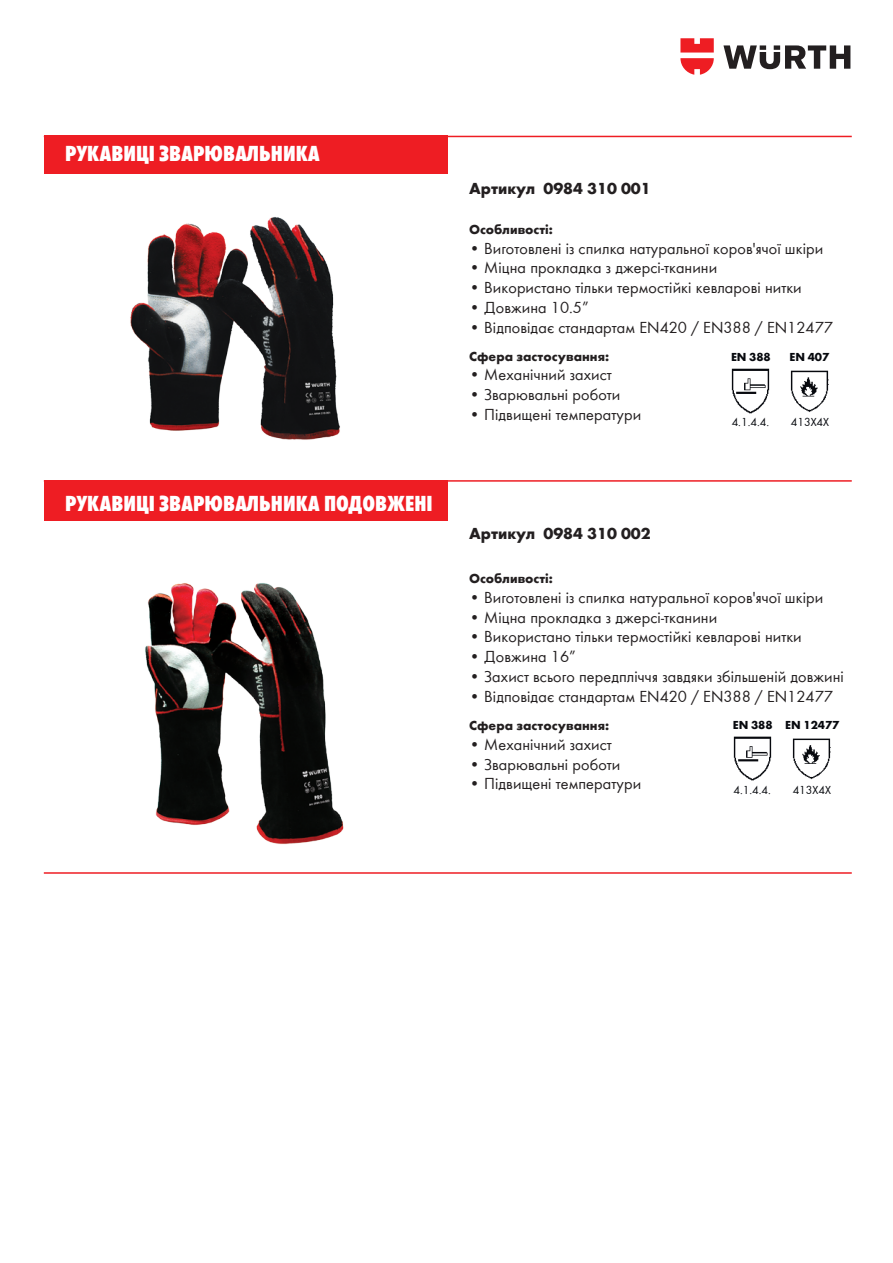
<style>
.page{position:relative;width:893px;height:1263px;background:#fff}
.page>*{position:absolute;margin:0;border:0;box-sizing:border-box;transform-origin:0 0}
.t1{font:800 condensed 22.5px "Wuerth";color:#fff}
.t2{font:16.5px "Wuerth";color:#231f20}
.t3{font:700 16.5px "Wuerth";color:#231f20}
.t4{font:700 13.5px "Wuerth";letter-spacing:.005em;color:#231f20}
.t5{font:12px "Wuerth";color:#07090e}
.t6{font:700 12px "Wuerth";color:#07090e}
</style>
<div class="page">
<svg style="left:723px;top:45px;width:127px;height:24px"></svg>
<svg style="left:680px;top:38px;width:34px;height:37px"></svg>
<hr style="left:44px;top:136px;width:808px;height:1px;background:#ee1d23">
<div style="left:44px;top:136px;width:404px;height:38px;background:#ee1d23"></div>
<hr style="left:44px;top:480px;width:808px;height:2px;background:#ee1d23">
<hr style="left:44px;top:872px;width:808px;height:2px;background:#ee1d23">
<div style="left:44px;top:480px;width:404px;height:41px;background:#ee1d23"></div>
<img style="left:130px;top:217px;width:210px;height:223px">
<img style="left:145px;top:583px;width:199px;height:261px">
<img style="left:731px;top:368px;width:39px;height:46px">
<img style="left:790px;top:370px;width:39px;height:42px">
<img style="left:733px;top:736px;width:39px;height:45px">
<img style="left:792px;top:738px;width:39px;height:42px">
<p class="t1" style="left:65px;top:138px;width:256px">РУКАВИЦІ ЗВАРЮВАЛЬНИКА</p>
<p class="t1" style="left:65px;top:487px;width:369px">РУКАВИЦІ ЗВАРЮВАЛЬНИКА ПОДОВЖЕНІ</p>
<p class="t3" style="left:469px;top:177px;width:183px">Артикул 0984 310 001</p>
<p class="t4" style="left:469px;top:219px;width:85px">Особливості:</p>
<p class="t2" style="left:469px;top:237px;width:356px">• Виготовлені із спилка натуральної коров'ячої шкіри</p>
<p class="t2" style="left:469px;top:257px;width:250px">• Міцна прокладка з джерсі-тканини</p>
<p class="t2" style="left:469px;top:277px;width:334px">• Використано тільки термостійкі кевларові нитки</p>
<p class="t2" style="left:469px;top:296px;width:121px">• Довжина 10.5”</p>
<p class="t2" style="left:469px;top:316px;width:365px">• Відповідає стандартам EN420 / EN388 / EN12477</p>
<p class="t4" style="left:469px;top:347px;width:142px">Сфера застосування:</p>
<p class="t2" style="left:469px;top:364px;width:144px">• Механічний захист</p>
<p class="t2" style="left:469px;top:383px;width:153px">• Зварювальні роботи</p>
<p class="t2" style="left:469px;top:403px;width:174px">• Підвищені температури</p>
<p class="t3" style="left:469px;top:521px;width:183px">Артикул 0984 310 002</p>
<p class="t6" style="left:731px;top:348px;width:41px">EN 388</p>
<p class="t6" style="left:789px;top:348px;width:41px">EN 407</p>
<p class="t5" style="left:732px;top:414px;width:39px">4.1.4.4.</p>
<p class="t5" style="left:791px;top:414px;width:40px">413X4X</p>
<p class="t4" style="left:469px;top:568px;width:85px">Особливості:</p>
<p class="t2" style="left:469px;top:586px;width:356px">• Виготовлені із спилка натуральної коров'ячої шкіри</p>
<p class="t2" style="left:469px;top:606px;width:250px">• Міцна прокладка з джерсі-тканини</p>
<p class="t2" style="left:469px;top:626px;width:334px">• Використано тільки термостійкі кевларові нитки</p>
<p class="t2" style="left:469px;top:645px;width:108px">• Довжина 16”</p>
<p class="t2" style="left:469px;top:665px;width:376px">• Захист всього передпліччя завдяки збільшеній довжині</p>
<p class="t2" style="left:469px;top:685px;width:365px">• Відповідає стандартам EN420 / EN388 / EN12477</p>
<p class="t4" style="left:469px;top:716px;width:142px">Сфера застосування:</p>
<p class="t2" style="left:469px;top:733px;width:144px">• Механічний захист</p>
<p class="t2" style="left:469px;top:753px;width:153px">• Зварювальні роботи</p>
<p class="t2" style="left:469px;top:773px;width:174px">• Підвищені температури</p>
<p class="t6" style="left:733px;top:716px;width:108px">EN 388 EN 12477</p>
<p class="t5" style="left:733px;top:781px;width:39px">4.1.4.4.</p>
<p class="t5" style="left:793px;top:781px;width:40px">413X4X</p>
</div>
